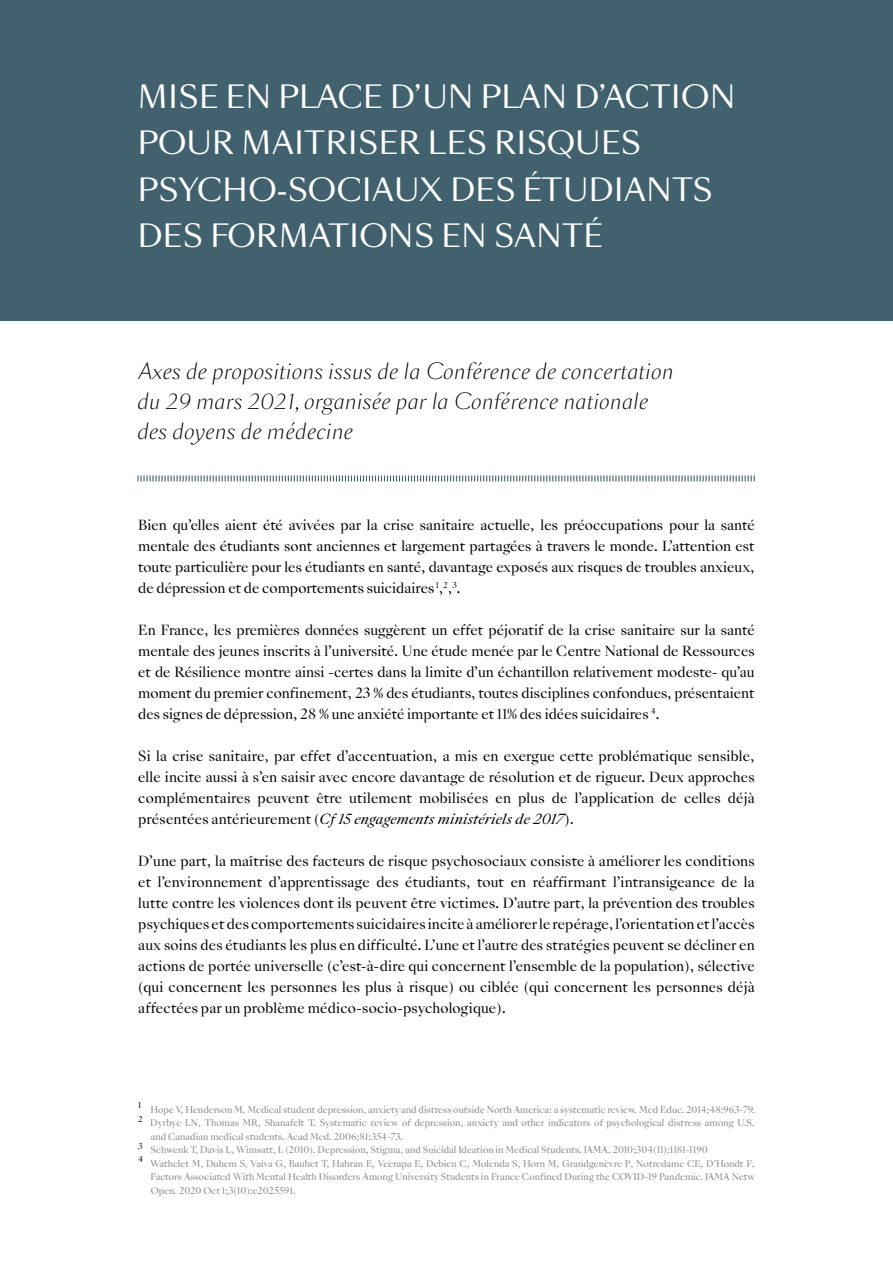
<style>
.page{position:relative;width:893px;height:1263px;background:#fff}
.page>*{position:absolute;margin:0;border:0;box-sizing:border-box;transform-origin:0 0}
.t1{font:30px/46.5px "Sang Bleu Sans";color:#fff}
.t2{font:italic 300 21px "Sang Bleu BP Sans";letter-spacing:.02em;color:#000}
.t3{font:13.5px/21px "Sang Bleu King";letter-spacing:.005em;color:#000;text-align:justify}
.t4{font:9px/13.5px "Sang Bleu King";color:#878787}
.t5{font:7.8px "Sang Bleu King";color:#000}
.s1{font-family:"Sang Bleu Kingdom";font-style:italic}
</style>
<div class="page">
<div style="left:0;top:0;width:893px;height:321px;background:#42616e"></div>
<svg style="left:137px;top:475px;width:618px;height:7px"></svg>
<p class="t1" style="left:137px;top:74px;width:599px">MISE EN PLACE D’UN PLAN D’ACTION<br>POUR MAITRISER LES RISQUES<br>PSYCHO-SOCIAUX DES ÉTUDIANTS<br>DES FORMATIONS EN SANTÉ</p>
<p class="t2" style="left:137px;top:357px;width:537px">Axes de propositions issus de la Conférence de concertation</p>
<p class="t2" style="left:137px;top:387px;width:512px">du 29 mars 2021, organisée par la Conférence nationale</p>
<p class="t2" style="left:137px;top:417px;width:217px">des doyens de médecine</p>
<p class="t3" style="left:138px;top:515px;width:618px">Bien qu’elles aient été avivées par la crise sanitaire actuelle, les préoccupations pour la santé mentale des étudiants sont anciennes et largement partagées à travers le monde. L’attention est toute particulière pour les étudiants en santé, davantage exposés aux risques de troubles anxieux, de dépression et de comportements suicidaires <sup>1</sup>,<sup>2</sup>,<sup>3</sup>.</p>
<p class="t3" style="left:138px;top:620px;width:618px">En France, les premières données suggèrent un effet péjoratif de la crise sanitaire sur la santé mentale des jeunes inscrits à l’université. Une étude menée par le Centre National de Ressources et de Résilience montre ainsi -certes dans la limite d’un échantillon relativement modeste- qu’au moment du premier confinement, 23 % des étudiants, toutes disciplines confondues, présentaient des signes de dépression, 28 % une anxiété importante et 11% des idées suicidaires <sup>4</sup>.</p>
<p class="t3" style="left:138px;top:746px;width:618px">Si la crise sanitaire, par effet d’accentuation, a mis en exergue cette problématique sensible, elle incite aussi à s’en saisir avec encore davantage de résolution et de rigueur. Deux approches complémentaires peuvent être utilement mobilisées en plus de l’application de celles déjà présentées antérieurement (<span class="s1">Cf 15 engagements ministériels de 2017</span>).</p>
<p class="t3" style="left:138px;top:851px;width:618px">D’une part, la maîtrise des facteurs de risque psychosociaux consiste à améliorer les conditions et l’environnement d’apprentissage des étudiants, tout en réaffirmant l’intransigeance de la lutte contre les violences dont ils peuvent être victimes. D’autre part, la prévention des troubles psychiques et des comportements suicidaires incite à améliorer le repérage, l’orientation et l’accès aux soins des étudiants les plus en difficulté. L’une et l’autre des stratégies peuvent se décliner en actions de portée universelle (c’est-à-dire qui concernent l’ensemble de la population), sélective (qui concernent les personnes les plus à risque) ou ciblée (qui concernent les personnes déjà affectées par un problème médico-socio-psychologique).</p>
<p class="t5" style="left:138px;top:1100px;width:5px">1</p>
<p class="t4" style="left:150px;top:1103px;width:606px">Hope V, Henderson M. Medical student depression, anxiety and distress outside North America: a systematic review. Med Educ. 2014;48:963-79.</p>
<p class="t5" style="left:138px;top:1114px;width:6px">2</p>
<p class="t4" style="left:150px;top:1117px;width:606px">Dyrbye LN, Thomas MR, Shanafelt T. Systematic review of depression, anxiety and other indicators of psychological distress among U.S. and Canadian medical students. Acad Med. 2006;81:354-73.</p>
<p class="t5" style="left:138px;top:1141px;width:6px">3</p>
<p class="t4" style="left:151px;top:1144px;width:559px">Schwenk T, Davis L, Wimsatt, L (2010). Depression, Stigma, and Suicidal Ideation in Medical Students. JAMA. 2010;304(11):1181-1190</p>
<p class="t5" style="left:138px;top:1154px;width:7px">4</p>
<p class="t4" style="left:150px;top:1157px;width:606px;text-align:justify">Wathelet M, Duhem S, Vaiva G, Baubet T, Habran E, Veerapa E, Debien C, Molenda S, Horn M, Grandgenèvre P, Notredame CE, D’Hondt F.<br>Factors Associated With Mental Health Disorders Among University Students in France Confined During the COVID-19 Pandemic. JAMA Netw Open. 2020 Oct 1;3(10):e2025591.</p>
</div>
